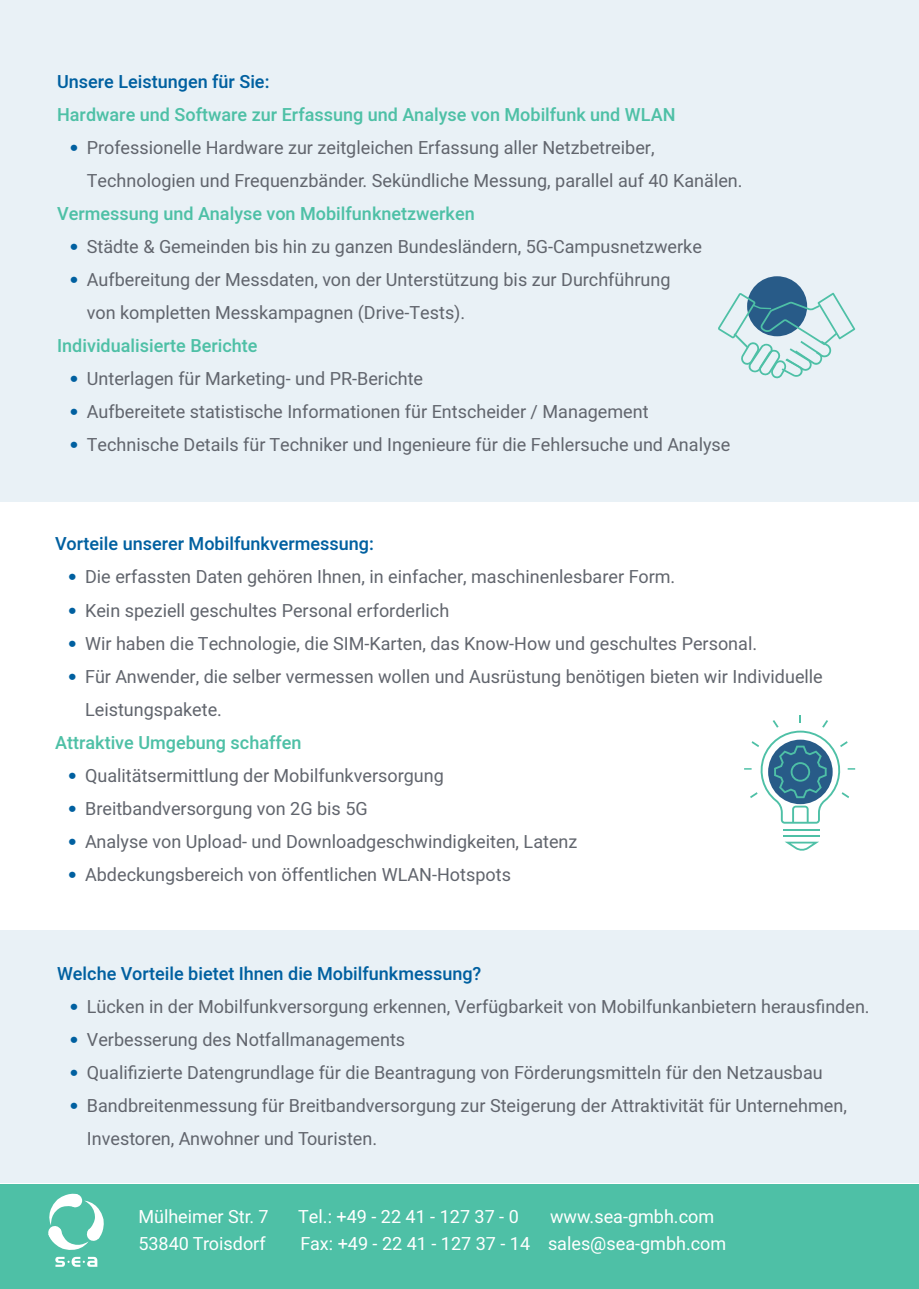
<style>
.page{position:relative;width:919px;height:1289px;background:#fff}
.page>*{position:absolute;margin:0;border:0;box-sizing:border-box;transform-origin:0 0}
.t1{font:18px/33px "Heebo";color:#61656d}
.t2{font:500 18px "Heebo";color:#4ec0a6}
.t3{font:18px "Heebo";color:#fff}
.t4{font:500 18px "Heebo";color:#0060a0}
.s1{font-family:"Meta";font-weight:700;color:#0060a0}
</style>
<div class="page">
<div style="left:0;top:0;width:918px;height:501px;background:#e9f1f6"></div>
<div style="left:0;top:930px;width:918px;height:252px;background:#e9f1f6"></div>
<div style="left:747px;top:276px;width:60px;height:60px;background:#285b88;border-radius:50%"></div>
<svg style="left:718px;top:293px;width:137px;height:85px"></svg>
<hr style="left:783px;top:829px;width:36px;height:2px;background:#4ec0a6">
<hr style="left:783px;top:835px;width:36px;height:2px;background:#4ec0a6">
<svg style="left:785px;top:841px;width:34px;height:9px"></svg>
<svg style="left:744px;top:715px;width:111px;height:108px"></svg>
<div style="left:0;top:1184px;width:918px;height:104px;background:#4ec0a6"></div>
<svg style="left:48px;top:1193px;width:56px;height:73px"></svg>
<p class="t4" style="left:57px;top:69px;width:214px">Unsere Leistungen für Sie:</p>
<p class="t2" style="left:57px;top:102px;width:620px">Hardware und Software zur Erfassung und Analyse von Mobilfunk und WLAN</p>
<p class="t1" style="left:87px;top:131px;width:657px;text-indent:-17px"><span class="s1">•</span> Professionelle Hardware zur zeitgleichen Erfassung aller Netzbetreiber,<br>Technologien und Frequenzbänder. Sekündliche Messung, parallel auf 40 Kanälen.</p>
<p class="t2" style="left:57px;top:201px;width:419px">Vermessung und Analyse von Mobilfunknetzwerken</p>
<p class="t1" style="left:70px;top:230px;width:633px"><span class="s1">•</span> Städte &amp; Gemeinden bis hin zu ganzen Bundesländern, 5G-Campusnetzwerke</p>
<p class="t1" style="left:87px;top:263px;width:585px;text-indent:-17px"><span class="s1">•</span> Aufbereitung der Messdaten, von der Unterstützung bis zur Durchführung von kompletten Messkampagnen (Drive-Tests).</p>
<p class="t2" style="left:57px;top:333px;width:202px">Individualisierte Berichte</p>
<p class="t1" style="left:70px;top:362px;width:355px"><span class="s1">•</span> Unterlagen für Marketing- und PR-Berichte</p>
<p class="t1" style="left:70px;top:395px;width:580px"><span class="s1">•</span> Aufbereitete statistische Informationen für Entscheider / Management</p>
<p class="t1" style="left:70px;top:428px;width:662px"><span class="s1">•</span> Technische Details für Techniker und Ingenieure für die Fehlersuche und Analyse</p>
<p class="t4" style="left:55px;top:531px;width:320px">Vorteile unserer Mobilfunkvermessung:</p>
<p class="t1" style="left:68px;top:560px;width:608px"><span class="s1">•</span> Die erfassten Daten gehören Ihnen, in einfacher, maschinenlesbarer Form.</p>
<p class="t1" style="left:68px;top:593px;width:383px"><span class="s1">•</span> Kein speziell geschultes Personal erforderlich</p>
<p class="t1" style="left:68px;top:626px;width:690px"><span class="s1">•</span> Wir haben die Technologie, die SIM-Karten, das Know-How und geschultes Personal.</p>
<p class="t1" style="left:85px;top:659px;width:739px;text-indent:-17px"><span class="s1">•</span> Für Anwender, die selber vermessen wollen und Ausrüstung benötigen bieten wir Individuelle<br>Leistungspakete.</p>
<p class="t2" style="left:55px;top:729px;width:248px">Attraktive Umgebung schaffen</p>
<p class="t1" style="left:68px;top:758px;width:377px"><span class="s1">•</span> Qualitätsermittlung der Mobilfunkversorgung</p>
<p class="t1" style="left:68px;top:791px;width:301px"><span class="s1">•</span> Breitbandversorgung von 2G bis 5G</p>
<p class="t1" style="left:68px;top:824px;width:511px"><span class="s1">•</span> Analyse von Upload- und Downloadgeschwindigkeiten, Latenz</p>
<p class="t1" style="left:68px;top:857px;width:444px"><span class="s1">•</span> Abdeckungsbereich von öffentlichen WLAN-Hotspots</p>
<p class="t4" style="left:57px;top:960px;width:425px">Welche Vorteile bietet Ihnen die Mobilfunkmessung?</p>
<p class="t1" style="left:70px;top:989px;width:801px"><span class="s1">•</span> Lücken in der Mobilfunkversorgung erkennen, Verfügbarkeit von Mobilfunkanbietern herausfinden.</p>
<p class="t1" style="left:70px;top:1022px;width:337px"><span class="s1">•</span> Verbesserung des Notfallmanagements</p>
<p class="t1" style="left:70px;top:1055px;width:754px"><span class="s1">•</span> Qualifizierte Datengrundlage für die Beantragung von Förderungsmitteln für den Netzausbau</p>
<p class="t1" style="left:87px;top:1088px;width:761px;text-indent:-17px"><span class="s1">•</span> Bandbreitenmessung für Breitbandversorgung zur Steigerung der Attraktivität für Unternehmen,<br>Investoren, Anwohner und Touristen.</p>
<p class="t3" style="left:138px;top:1203px;width:132px">Mülheimer Str. 7</p>
<p class="t3" style="left:298px;top:1203px;width:222px">Tel.: +49 - 22 41 - 127 37 - 0</p>
<p class="t3" style="left:550px;top:1203px;width:166px">www.sea-gmbh.com</p>
<p class="t3" style="left:138px;top:1230px;width:129px">53840 Troisdorf</p>
<p class="t3" style="left:300px;top:1230px;width:427px">Fax: +49 - 22 41 - 127 37 - 14 sales@sea-gmbh.com</p>
</div>
